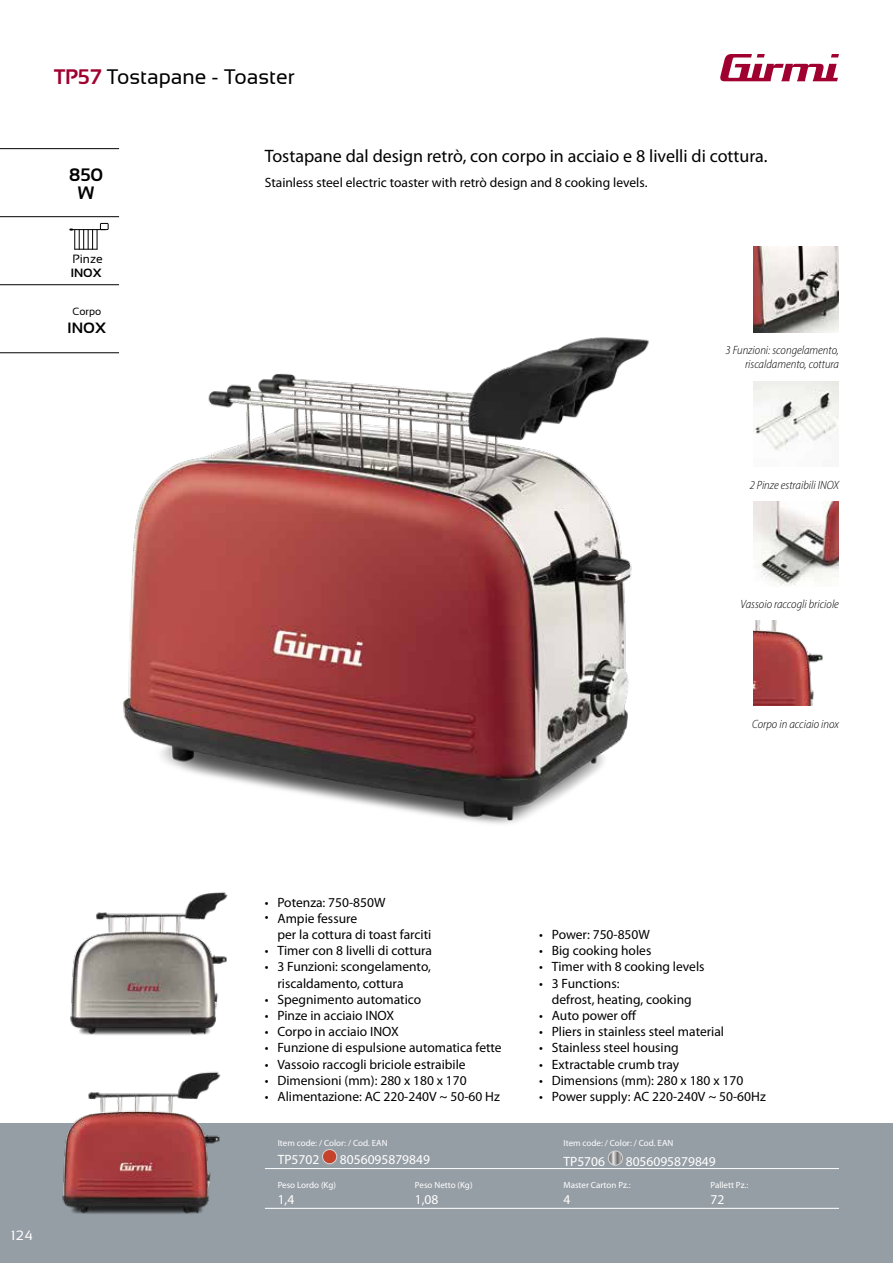
<style>
.page{position:relative;width:893px;height:1263px;background:#fff}
.page>*{position:absolute;margin:0;border:0;box-sizing:border-box;transform-origin:0 0}
.t1{font:21px "Sansation";color:#000}
.t2{font:18px "Myriad Pro";color:#000}
.t3{font:700 18px/18px "Sansation";color:#000;text-align:center}
.t4{font:700 15px "Sansation";color:#000}
.t5{font:13.5px/16.2px "Myriad Pro";color:#000}
.t6{font:13.5px "Myriad Pro";color:#fff}
.t7{font:13.5px "Sansation";color:#fff}
.t8{font:italic 300 semi-condensed 12px/14.4px "Myriad Pro";color:#000;text-align:right}
.t9{font:12px "Sansation";color:#000}
.t10{font:700 12px "Sansation";color:#000}
.t11{font:10.5px "Sansation";color:#000}
.t12{font:9px "Myriad Pro";color:#fff}
.s1{font-weight:700;color:#a0002f}
</style>
<div class="page">
<div style="left:0;top:1123px;width:893px;height:140px;background:#969ea5"></div>
<svg style="left:720px;top:54px;width:119px;height:27px"></svg>
<hr style="left:71px;top:229px;width:34px;height:1px;background:#000">
<svg style="left:70px;top:229px;width:28px;height:21px"></svg>
<div style="left:100px;top:223px;width:9px;height:7px;border:1px solid #000"></div>
<hr style="left:0;top:148px;width:119px;height:1px;background:#000">
<hr style="left:0;top:216px;width:119px;height:1px;background:#000">
<hr style="left:0;top:284px;width:119px;height:1px;background:#000">
<hr style="left:0;top:352px;width:119px;height:1px;background:#000">
<hr style="left:265px;top:1168px;width:574px;height:1px;background:#fff">
<hr style="left:265px;top:1208px;width:574px;height:1px;background:#fff">
<div style="left:322px;top:1149px;width:15px;height:15px;background:#c5432b;border-radius:50%"></div>
<div style="left:322px;top:1149px;width:15px;height:15px;border:1px solid #d6d6d6;border-radius:50%"></div>
<svg style="left:608px;top:1151px;width:14px;height:14px"></svg>
<div style="left:608px;top:1151px;width:15px;height:14px;border:1px solid #d6d6d6;border-radius:50%"></div>
<img style="left:62px;top:1071px;width:159px;height:143px">
<img style="left:37px;top:284px;width:612px;height:540px">
<img style="left:754px;top:381px;width:85px;height:70px">
<img style="left:754px;top:501px;width:85px;height:85px">
<img style="left:754px;top:247px;width:85px;height:85px">
<img style="left:754px;top:621px;width:69px;height:85px">
<img style="left:70px;top:892px;width:158px;height:143px">
<h1 class="t1" style="left:54px;top:65px;width:242px"><span class="s1">TP57</span> Tostapane - Toaster</h1>
<h2 class="t3" style="left:69px;top:165px;width:36px">850<br>W</h2>
<p class="t9" style="left:72px;top:252px;width:32px">Pinze</p>
<p class="t10" style="left:71px;top:266px;width:32px">INOX</p>
<p class="t11" style="left:72px;top:305px;width:30px">Corpo</p>
<p class="t4" style="left:68px;top:319px;width:40px">INOX</p>
<h2 class="t2" style="left:265px;top:146px;width:504px">Tostapane dal design retrò, con corpo in acciaio e 8 livelli di cottura.</h2>
<p class="t5" style="left:265px;top:175px;width:384px">Stainless steel electric toaster with retrò design and 8 cooking levels.</p>
<p class="t8" style="left:725px;top:343px;width:115px">3 Funzioni: scongelamento, riscaldamento, cottura</p>
<p class="t8" style="left:750px;top:477px;width:91px">2 Pinze estraibili INOX</p>
<p class="t8" style="left:741px;top:597px;width:100px">Vassoio raccogli briciole</p>
<p class="t8" style="left:752px;top:716px;width:88px">Corpo in acciaio inox</p>
<p class="t7" style="left:11px;top:1228px;width:23px">124</p>
<p class="t5" style="left:265px;top:894px;width:122px">• Potenza: 750-850W</p>
<p class="t5" style="left:277px;top:910px;width:155px;text-indent:-13px">• Ampie fessure<br>per la cottura di toast farciti</p>
<p class="t5" style="left:265px;top:943px;width:169px">• Timer con 8 livelli di cottura</p>
<p class="t5" style="left:277px;top:959px;width:155px;text-indent:-13px">• 3 Funzioni: scongelamento, riscaldamento, cottura</p>
<p class="t5" style="left:265px;top:991px;width:158px">• Spegnimento automatico</p>
<p class="t5" style="left:265px;top:1007px;width:131px">• Pinze in acciaio INOX</p>
<p class="t5" style="left:265px;top:1024px;width:136px">• Corpo in acciaio INOX</p>
<p class="t5" style="left:265px;top:1040px;width:238px">• Funzione di espulsione automatica fette</p>
<p class="t5" style="left:265px;top:1056px;width:202px">• Vassoio raccogli briciole estraibile</p>
<p class="t5" style="left:265px;top:1072px;width:203px">• Dimensioni (mm): 280 x 180 x 170</p>
<p class="t5" style="left:265px;top:1088px;width:237px">• Alimentazione: AC 220-240V ~ 50-60 Hz</p>
<p class="t5" style="left:539px;top:926px;width:112px">• Power: 750-850W</p>
<p class="t5" style="left:539px;top:943px;width:114px">• Big cooking holes</p>
<p class="t5" style="left:539px;top:959px;width:167px">• Timer with 8 cooking levels</p>
<p class="t5" style="left:552px;top:975px;width:141px;text-indent:-13px">• 3 Functions:<br>defrost, heating, cooking</p>
<p class="t5" style="left:539px;top:1007px;width:99px">• Auto power off</p>
<p class="t5" style="left:539px;top:1024px;width:187px">• Pliers in stainless steel material</p>
<p class="t5" style="left:539px;top:1040px;width:141px">• Stainless steel housing</p>
<p class="t5" style="left:539px;top:1056px;width:142px">• Extractable crumb tray</p>
<p class="t5" style="left:539px;top:1072px;width:206px">• Dimensions (mm): 280 x 180 x 170</p>
<p class="t5" style="left:539px;top:1088px;width:228px">• Power supply: AC 220-240V ~ 50-60Hz</p>
<p class="t12" style="left:278px;top:1138px;width:112px">Item code: / Color: / Cod. EAN</p>
<p class="t12" style="left:563px;top:1138px;width:112px">Item code: / Color: / Cod. EAN</p>
<p class="t6" style="left:278px;top:1152px;width:43px">TP5702</p>
<p class="t6" style="left:340px;top:1152px;width:92px">8056095879849</p>
<p class="t6" style="left:563px;top:1154px;width:43px">TP5706</p>
<p class="t6" style="left:626px;top:1154px;width:92px">8056095879849</p>
<p class="t12" style="left:278px;top:1180px;width:60px">Peso Lordo (Kg)</p>
<p class="t12" style="left:415px;top:1180px;width:59px">Peso Netto (Kg)</p>
<p class="t12" style="left:563px;top:1180px;width:69px">Master Carton Pz.:</p>
<p class="t12" style="left:710px;top:1180px;width:39px">Pallett Pz.:</p>
<p class="t6" style="left:278px;top:1192px;width:18px">1,4</p>
<p class="t6" style="left:415px;top:1192px;width:25px">1,08</p>
<p class="t6" style="left:563px;top:1192px;width:8px">4</p>
<p class="t6" style="left:710px;top:1192px;width:15px">72</p>
</div>
